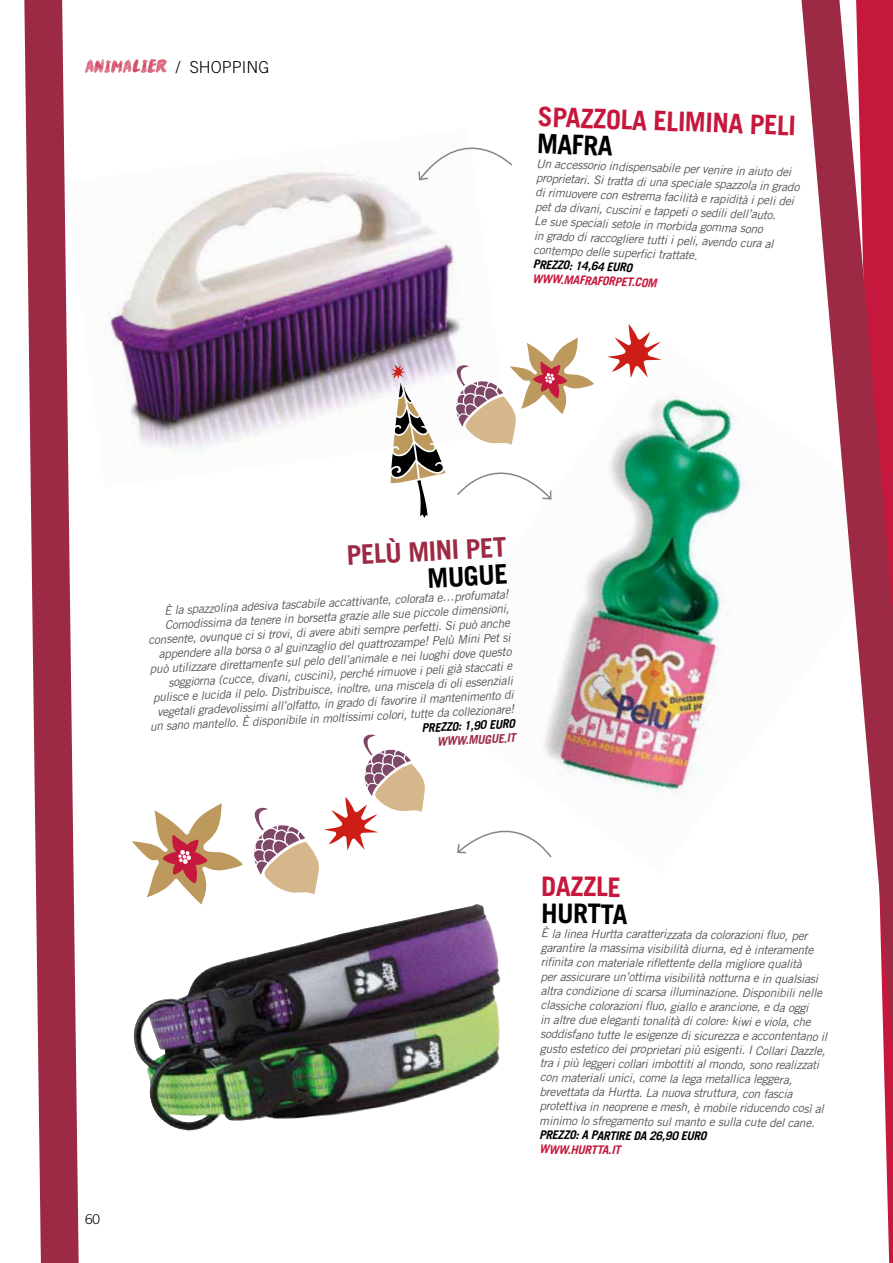
<style>
.page{position:relative;width:893px;height:1263px;background:#fff}
.page>*{position:absolute;margin:0;border:0;box-sizing:border-box;transform-origin:0 0}
.t1{font:700 27px "Trade Gothic LT Std";color:#c6183d}
.t2{font:700 27px "Trade Gothic LT Std";color:#000}
.t3{font:700 27px "Trade Gothic LT Std";color:#9c2a44}
.t4{font:300 16.5px "Trade Gothic LT Std";color:#000}
.t5{font:300 13.5px "Trade Gothic LT Std";color:#000}
.t6{font:italic 12px/14.4px "Trade Gothic LT Std";letter-spacing:-.025em;color:#575756}
.t7{font:italic 700 12px "Trade Gothic LT Std";letter-spacing:-.025em;color:#000}
.t8{font:italic 700 12px "Trade Gothic LT Std";letter-spacing:-.025em;color:#c6183d}
.t9{font:italic 700 12px "Trade Gothic LT Std";color:#9c2a44}
</style>
<div class="page">
<svg style="left:85px;top:59px;width:82px;height:14px"></svg>
<img style="left:543px;top:392px;width:206px;height:410px">
<img style="left:108px;top:168px;width:354px;height:315px">
<svg style="left:883px;top:1046px;width:10px;height:217px;fill:#c6183d"></svg>
<svg style="left:801px;top:0;width:92px;height:1046px"></svg>
<svg style="left:24px;top:0;width:55px;height:1263px;fill:#9c2a44"></svg>
<svg style="left:417px;top:147px;width:95px;height:35px"></svg>
<img style="left:133px;top:904px;width:367px;height:227px">
<svg style="left:457px;top:830px;width:95px;height:28px"></svg>
<svg style="left:132px;top:803px;width:111px;height:102px"></svg>
<svg style="left:456px;top:338px;width:138px;height:163px"></svg>
<svg style="left:607px;top:324px;width:55px;height:54px"></svg>
<svg style="left:254px;top:734px;width:171px;height:160px"></svg>
<svg style="left:391px;top:365px;width:55px;height:153px"></svg>
<h2 class="t4" style="left:176px;top:57px;width:95px">/ SHOPPING</h2>
<p class="t1" style="left:539px;top:100px;width:260px;rotate:2deg">SPAZZOLA ELIMINA PELI</p>
<p class="t2" style="left:538px;top:127px;width:77px;rotate:2deg">MAFRA</p>
<p class="t6" style="left:537px;top:156px;width:265px;rotate:2deg">Un accessorio indispensabile per venire in aiuto dei proprietari. Si tratta di una speciale spazzola in grado di rimuovere con estrema facilità e rapidità i peli dei pet da divani, cuscini e tappeti o sedili dell’auto.</p>
<p class="t6" style="left:535px;top:214px;width:241px;rotate:2deg">Le sue speciali setole in morbida gomma sono in grado di raccogliere tutti i peli, avendo cura al contempo delle superfi ci trattate.</p>
<p class="t7" style="left:533px;top:257px;width:101px;rotate:2deg">PREZZO: 14,64 EURO</p>
<p class="t8" style="left:533px;top:271px;width:126px;rotate:2deg">WWW.MAFRAFORPET.COM</p>
<p class="t3" style="left:346px;top:539px;width:162px;rotate:-3deg">PELÙ MINI PET</p>
<p class="t2" style="left:427px;top:562px;width:82px;rotate:-3deg">MUGUE</p>
<p class="t6" style="left:143px;top:605px;width:367px;text-align:right;rotate:-3deg">È la spazzolina adesiva tascabile accattivante, colorata e…profumata!<br>Comodissima da tenere in borsetta grazie alle sue piccole dimensioni, consente, ovunque ci si trovi, di avere abiti sempre perfetti. Si può anche appendere alla borsa o al guinzaglio del quattrozampe! Pelù Mini Pet si può utilizzare direttamente sul pelo dell’animale e nei luoghi dove questo soggiorna (cucce, divani, cuscini), perché rimuove i peli già staccati e pulisce e lucida il pelo. Distribuisce, inoltre, una miscela di oli essenziali vegetali gradevolissimi all’olfatto, in grado di favorire il mantenimento di un sano mantello. È disponibile in moltissimi colori, tutte da collezionare!</p>
<p class="t7" style="left:421px;top:721px;width:95px;rotate:-3deg">PREZZO: 1,90 EURO</p>
<p class="t9" style="left:437px;top:734px;width:80px;rotate:-3deg">WWW.MUGUE.IT</p>
<p class="t5" style="left:85px;top:1211px;width:17px">60</p>
<p class="t1" style="left:542px;top:869px;width:81px;rotate:1deg">DAZZLE</p>
<p class="t2" style="left:542px;top:896px;width:88px;rotate:1deg">HURTTA</p>
<p class="t6" style="left:539px;top:927px;width:289px">È la linea Hurtta caratterizzata da colorazioni fluo, per garantire la massima visibilità diurna, ed è interamente rifinita con materiale riflettente della migliore qualità<br>per assicurare un’ottima visibilità notturna e in qualsiasi altra condizione di scarsa illuminazione. Disponibili nelle classiche colorazioni fluo, giallo e arancione, e da oggi<br>in altre due eleganti tonalità di colore: kiwi e viola, che soddisfano tutte le esigenze di sicurezza e accontentano il gusto estetico dei proprietari più esigenti. I Collari Dazzle, tra i più leggeri collari imbottiti al mondo, sono realizzati con materiali unici, come la lega metallica leggera, brevettata da Hurtta. La nuova struttura, con fascia protettiva in neoprene e mesh, è mobile riducendo così al minimo lo sfregamento sul manto e sulla cute del cane.</p>
<p class="t7" style="left:539px;top:1128px;width:169px">PREZZO: A PARTIRE DA 26,90 EURO</p>
<p class="t8" style="left:539px;top:1142px;width:83px">WWW.HURTTA.IT</p>
</div>
